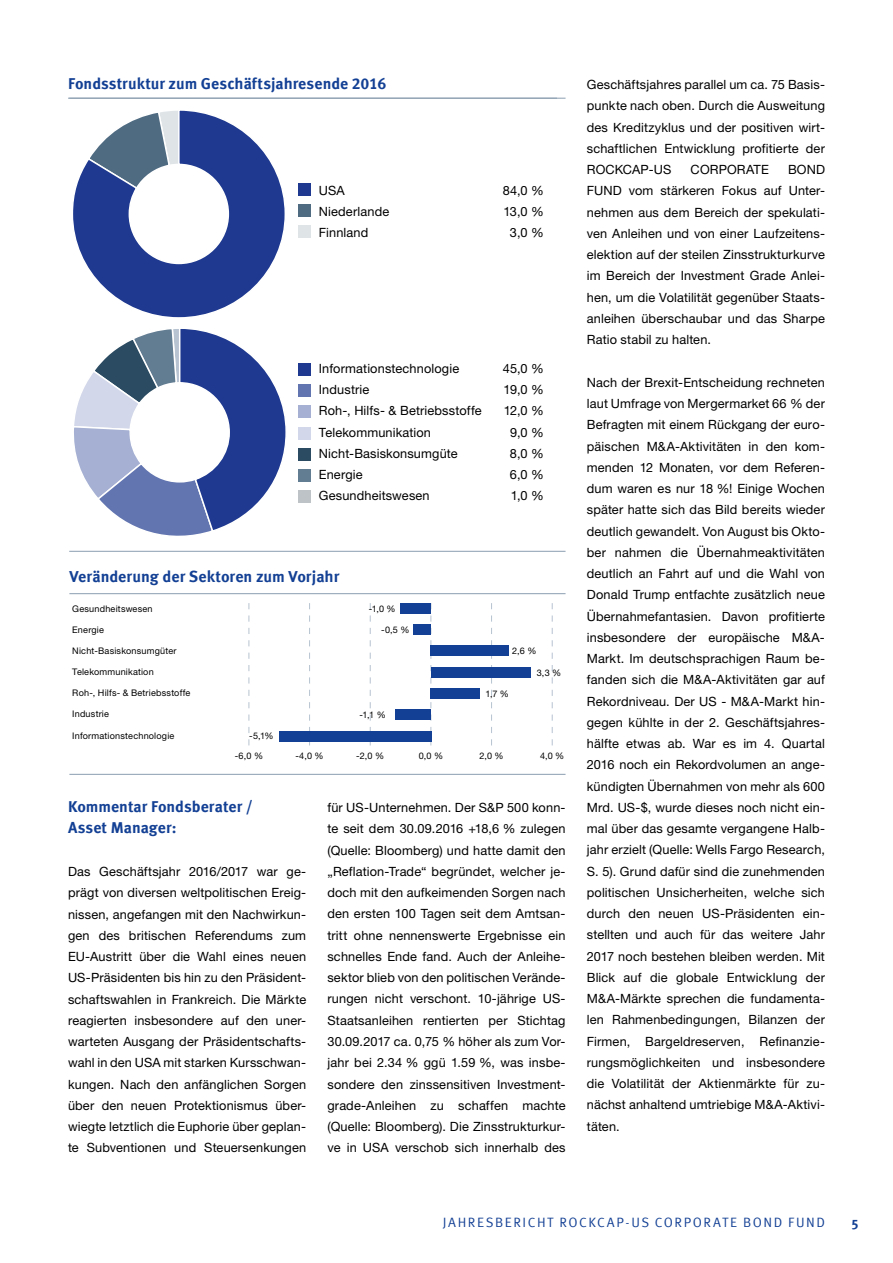
<style>
.page{position:relative;width:893px;height:1263px;background:#fff}
.page>*{position:absolute;margin:0;border:0;box-sizing:border-box;transform-origin:0 0}
.t1{font:700 15.9px "Meta Offc Pro";color:#134094}
.t2{font:700 15.75px/21.3px "Meta Offc Pro";color:#134094}
.t3{font:13.5px "Meta Offc Pro Norm";letter-spacing:.115em;color:#134094}
.t4{font:700 13.5px "Meta Offc Pro";color:#134094}
.t5{font:12.75px/21.3px "Helvetica Neue LTW1 G";letter-spacing:.01em;color:#000;text-align:justify}
.t6{font:9.15px "Helvetica Neue LTW1 G";letter-spacing:.02em;color:#000}
</style>
<div class="page">
<svg style="left:74px;top:329px;width:212px;height:207px"></svg>
<svg style="left:73px;top:110px;width:212px;height:208px"></svg>
<hr style="left:68px;top:98px;width:489px;height:1px;background:#8b9eb1">
<hr style="left:69px;top:98px;width:497px;height:1px;background:#8b9eb1">
<div style="left:298px;top:183px;width:13px;height:13px;background:#1e398f"></div>
<div style="left:298px;top:204px;width:13px;height:13px;background:#4f6b82"></div>
<div style="left:298px;top:225px;width:13px;height:13px;background:#dfe4e7"></div>
<hr style="left:69px;top:551px;width:497px;height:1px;background:#8b9eb1">
<div style="left:298px;top:363px;width:13px;height:13px;background:#1e398f"></div>
<div style="left:298px;top:384px;width:13px;height:13px;background:#6275b0"></div>
<div style="left:298px;top:406px;width:13px;height:12px;background:#a5b0d2"></div>
<div style="left:298px;top:427px;width:13px;height:12px;background:#d2d7e9"></div>
<div style="left:298px;top:448px;width:13px;height:13px;background:#2a4b61"></div>
<div style="left:298px;top:469px;width:13px;height:13px;background:#627c92"></div>
<div style="left:298px;top:490px;width:13px;height:13px;background:#bec3c7"></div>
<hr style="left:69px;top:774px;width:497px;height:1px;background:#8b9eb1">
<hr style="left:69px;top:593px;width:497px;height:1px;background:#8b9eb1">
<svg style="left:249px;top:603px;width:1px;height:142px"></svg>
<svg style="left:491px;top:603px;width:1px;height:142px"></svg>
<svg style="left:309px;top:603px;width:1px;height:142px"></svg>
<svg style="left:430px;top:603px;width:1px;height:142px"></svg>
<svg style="left:370px;top:603px;width:1px;height:142px"></svg>
<svg style="left:552px;top:603px;width:1px;height:142px"></svg>
<div style="left:400px;top:603px;width:30px;height:11px;background:#134094"></div>
<div style="left:413px;top:624px;width:17px;height:11px;background:#134094"></div>
<div style="left:430px;top:646px;width:79px;height:10px;background:#134094"></div>
<div style="left:431px;top:667px;width:100px;height:11px;background:#134094"></div>
<div style="left:430px;top:688px;width:50px;height:11px;background:#134094"></div>
<div style="left:395px;top:709px;width:35px;height:11px;background:#134094"></div>
<div style="left:279px;top:731px;width:152px;height:10px;background:#134094"></div>
<p class="t2" style="left:68px;top:72px;width:320px">Fondsstruktur zum Geschäftsjahresende 2016</p>
<p class="t5" style="left:319px;top:180px;width:27px">USA</p>
<p class="t5" style="left:503px;top:180px;width:43px">84,0 %</p>
<p class="t5" style="left:319px;top:201px;width:72px">Niederlande</p>
<p class="t5" style="left:503px;top:201px;width:42px">13,0 %</p>
<p class="t5" style="left:319px;top:222px;width:51px">Finnland</p>
<p class="t5" style="left:510px;top:222px;width:35px">3,0 %</p>
<p class="t5" style="left:319px;top:358px;width:142px">Informationstechnologie</p>
<p class="t5" style="left:503px;top:358px;width:43px">45,0 %</p>
<p class="t5" style="left:319px;top:379px;width:52px">Industrie</p>
<p class="t5" style="left:504px;top:379px;width:42px">19,0 %</p>
<p class="t5" style="left:319px;top:400px;width:164px">Roh-, Hilfs- &amp; Betriebsstoffe</p>
<p class="t5" style="left:504px;top:400px;width:42px">12,0 %</p>
<p class="t5" style="left:319px;top:421px;width:114px">Telekommunikation</p>
<p class="t5" style="left:510px;top:421px;width:35px">9,0 %</p>
<p class="t5" style="left:319px;top:443px;width:140px">Nicht-Basiskonsumgüte</p>
<p class="t5" style="left:510px;top:443px;width:36px">8,0 %</p>
<p class="t5" style="left:319px;top:464px;width:45px">Energie</p>
<p class="t5" style="left:510px;top:464px;width:36px">6,0 %</p>
<p class="t5" style="left:319px;top:485px;width:112px">Gesundheitswesen</p>
<p class="t5" style="left:511px;top:485px;width:35px">1,0 %</p>
<p class="t1" style="left:69px;top:564px;width:271px">Veränderung der Sektoren zum Vorjahr</p>
<p class="t6" style="left:72px;top:603px;width:82px">Gesundheitswesen</p>
<p class="t6" style="left:72px;top:624px;width:33px">Energie</p>
<p class="t6" style="left:72px;top:645px;width:106px">Nicht-Basiskonsumgüter</p>
<p class="t6" style="left:72px;top:666px;width:83px">Telekommunikation</p>
<p class="t6" style="left:72px;top:687px;width:120px">Roh-, Hilfs- &amp; Betriebsstoffe</p>
<p class="t6" style="left:72px;top:708px;width:38px">Industrie</p>
<p class="t6" style="left:72px;top:730px;width:104px">Informationstechnologie</p>
<p class="t6" style="left:249px;top:730px;width:26px">-5,1%</p>
<p class="t6" style="left:369px;top:603px;width:29px">-1,0 %</p>
<p class="t6" style="left:381px;top:624px;width:30px">-0,5 %</p>
<p class="t6" style="left:359px;top:709px;width:28px">-1,1 %</p>
<p class="t6" style="left:512px;top:645px;width:26px">2,6 %</p>
<p class="t6" style="left:485px;top:688px;width:25px">1,7 %</p>
<p class="t6" style="left:537px;top:667px;width:26px">3,3 %</p>
<p class="t6" style="left:235px;top:750px;width:30px">-6,0 %</p>
<p class="t6" style="left:295px;top:750px;width:30px">-4,0 %</p>
<p class="t6" style="left:356px;top:750px;width:29px">-2,0 %</p>
<p class="t6" style="left:419px;top:750px;width:26px">0,0 %</p>
<p class="t6" style="left:479px;top:750px;width:26px">2,0 %</p>
<p class="t6" style="left:540px;top:750px;width:26px">4,0 %</p>
<p class="t2" style="left:68px;top:795px;width:186px">Kommentar Fondsberater /<br>Asset Manager:</p>
<p class="t5" style="left:68px;top:861px;width:240px">Das Geschäftsjahr 2016/2017 war ge&shy;prägt von diversen weltpolitischen Ereig&shy;nissen, angefangen mit den Nachwirkun&shy;gen des britischen Referendums zum EU-Austritt über die Wahl eines neuen US-Präsidenten bis hin zu den Präsident&shy;schaftswahlen in Frankreich. Die Märkte reagierten insbesondere auf den uner&shy;warteten Ausgang der Präsidentschafts&shy;wahl in den USA mit starken Kursschwan&shy;kungen. Nach den anfänglichen Sorgen über den neuen Protektionismus über&shy;wiegte letztlich die Euphorie über geplan&shy;te Subventionen und Steuersenkungen</p>
<p class="t5" style="left:327px;top:797px;width:240px">für US-Unternehmen. Der S&amp;P 500 konn&shy;te seit dem 30.09.2016 +18,6 % zulegen (Quelle: Bloomberg) und hatte damit den „Reflation-Trade“ begründet, welcher je&shy;doch mit den aufkeimenden Sorgen nach den ersten 100 Tagen seit dem Amtsan&shy;tritt ohne nennenswerte Ergebnisse ein schnelles Ende fand. Auch der Anleihe&shy;sektor blieb von den politischen Verände&shy;rungen nicht verschont. 10-jährige US-Staatsanleihen rentierten per Stichtag 30.09.2017 ca. 0,75 % höher als zum Vor&shy;jahr bei 2.34 % ggü 1.59 %, was insbe&shy;sondere den zinssensitiven Investment&shy;grade-Anleihen zu schaffen machte (Quelle: Bloomberg). Die Zinsstrukturkur&shy;ve in USA verschob sich innerhalb des</p>
<p class="t5" style="left:587px;top:74px;width:240px">Geschäftsjahres parallel um ca. 75 Basis&shy;punkte nach oben. Durch die Ausweitung des Kreditzyklus und der positiven wirt&shy;schaftlichen Entwicklung profitierte der ROCKCAP-US</p>
<p class="t5" style="left:587px;top:159px;width:240px;text-indent:201px">BOND FUND vom stärkeren Fokus auf Unter&shy;nehmen aus dem Bereich der spekulati&shy;ven Anleihen und von einer Laufzeitens&shy;elektion auf der steilen Zinsstrukturkurve im Bereich der Investment Grade Anlei&shy;hen, um die Volatilität gegenüber Staats&shy;anleihen überschaubar und das Sharpe Ratio stabil zu halten.</p>
<p class="t5" style="left:587px;top:371px;width:240px">Nach der Brexit-Entscheidung rechneten laut Umfrage von Mergermarket 66 % der Befragten mit einem Rückgang der euro&shy;päischen M&amp;A-Aktivitäten in den kom&shy;menden 12 Monaten, vor dem Referen&shy;dum waren es nur 18 %! Einige Wochen später hatte sich das Bild bereits wieder deutlich gewandelt. Von August bis Okto&shy;ber nahmen die Übernahmeaktivitäten deutlich an Fahrt auf und die Wahl von Donald Trump entfachte zusätzlich neue Übernahmefantasien. Davon profitierte insbesondere der europäische M&amp;A-Markt. Im deutschsprachigen Raum be&shy;fanden sich die M&amp;A-Aktivitäten gar auf Rekordniveau. Der US - M&amp;A-Markt hin&shy;gegen kühlte in der 2. Geschäftsjahres&shy;hälfte etwas ab. War es im 4. Quartal 2016 noch ein Rekordvolumen an ange&shy;kündigten Übernahmen von mehr als 600<br>Mrd. US-$, wurde dieses noch nicht ein&shy;mal über das gesamte vergangene Halb&shy;jahr erzielt (Quelle: Wells Fargo Research, S. 5). Grund dafür sind die zunehmenden politischen Unsicherheiten, welche sich durch den neuen US-Präsidenten ein&shy;stellten und auch für das weitere Jahr 2017 noch bestehen bleiben werden. Mit Blick auf die globale Entwicklung der M&amp;A-Märkte sprechen die fundamenta&shy;len Rahmenbedingungen, Bilanzen der Firmen, Bargeldreserven, Refinanzie&shy;rungsmöglichkeiten und insbesondere die Volatilität der Aktienmärkte für zu&shy;nächst anhaltend umtriebige M&amp;A-Aktivi&shy;täten.</p>
<p class="t5" style="left:691px;top:159px;width:80px">CORPORATE</p>
<p class="t3" style="left:443px;top:1211px;width:384px">JAHRESBERICHT ROCKCAP-US CORPORATE BOND FUND</p>
<p class="t4" style="left:851px;top:1214px;width:9px">5</p>
</div>
